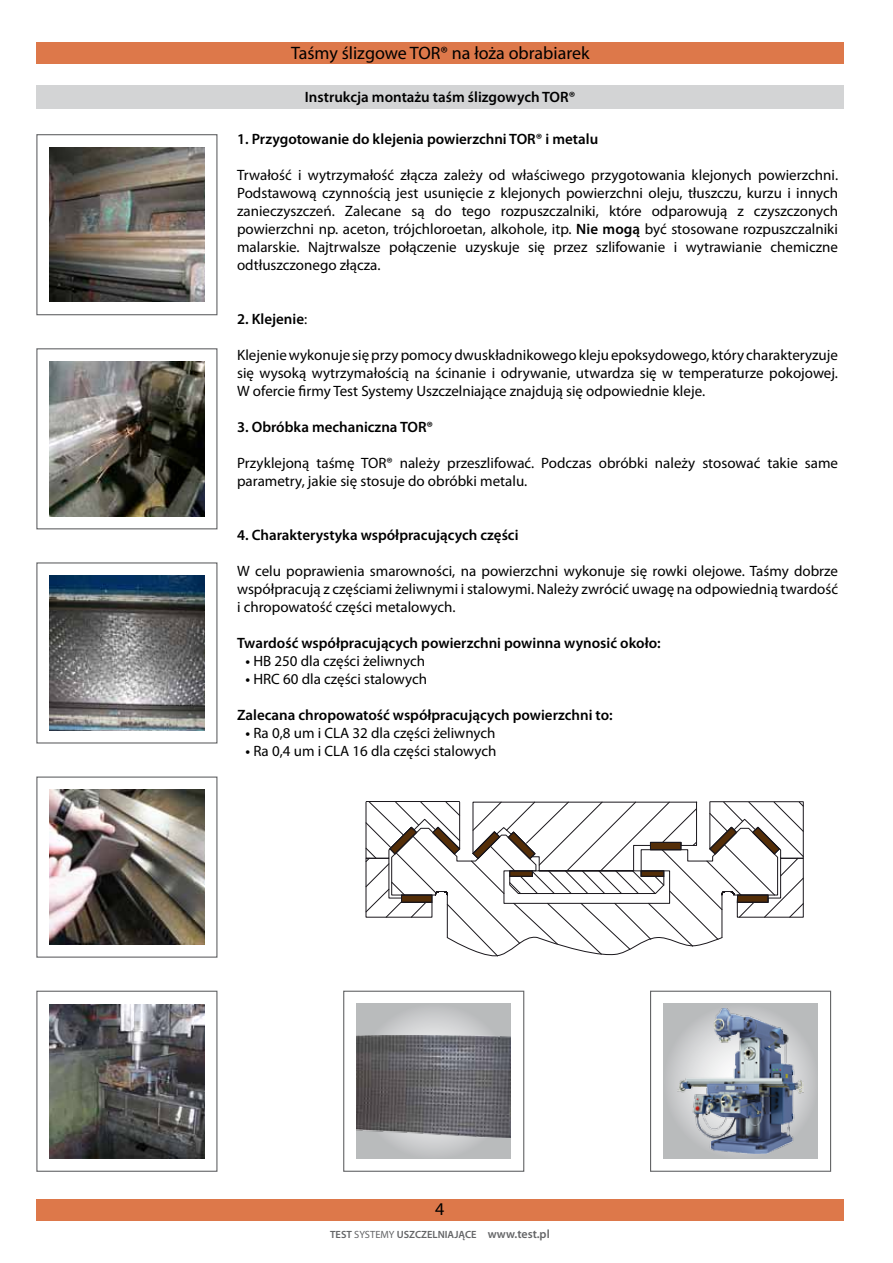
<style>
.page{position:relative;width:893px;height:1263px;background:#fff}
.page>*{position:absolute;margin:0;border:0;box-sizing:border-box;transform-origin:0 0}
.t1{font:18px "Myriad Pro";color:#000}
.t2{font:15px/18px "Myriad Pro";color:#000;text-align:justify}
.t3{font:600 15px "Myriad Pro";color:#000}
.t4{font:600 10.5px "Myriad Pro";color:#646567}
.s1{font-weight:600}
.s2{font-weight:400}
.s3{font-size:12px}
</style>
<div class="page">
<div style="left:36px;top:1199px;width:808px;height:21px;background:#dd784a"></div>
<div style="left:36px;top:43px;width:808px;height:21px;background:#dd784a"></div>
<svg style="left:663px;top:1004px;width:155px;height:155px;background:#bcbdbe"></svg>
<div style="left:650px;top:991px;width:181px;height:181px;border:1px solid #646567"></div>
<img style="left:678px;top:1009px;width:125px;height:145px">
<svg style="left:357px;top:1004px;width:154px;height:155px;background:#c0c1c3"></svg>
<div style="left:343px;top:991px;width:181px;height:181px;border:1px solid #646567"></div>
<img style="left:357px;top:1036px;width:154px;height:101px">
<img style="left:50px;top:147px;width:154px;height:155px">
<div style="left:36px;top:134px;width:181px;height:181px;border:1px solid #646567"></div>
<img style="left:50px;top:362px;width:154px;height:154px">
<div style="left:36px;top:348px;width:181px;height:181px;border:1px solid #646567"></div>
<img style="left:50px;top:576px;width:154px;height:154px">
<div style="left:36px;top:562px;width:181px;height:181px;border:1px solid #646567"></div>
<img style="left:50px;top:790px;width:154px;height:154px">
<div style="left:36px;top:776px;width:181px;height:182px;border:1px solid #646567"></div>
<img style="left:50px;top:1004px;width:154px;height:154px">
<div style="left:36px;top:991px;width:181px;height:181px;border:1px solid #646567"></div>
<svg style="left:365px;top:801px;width:439px;height:155px"></svg>
<hr style="left:710px;top:801px;width:93px;height:1px;background:#1a171c">
<hr style="left:366px;top:801px;width:93px;height:1px;background:#1a171c">
<div style="left:36px;top:85px;width:808px;height:23px;background:#d3d4d5"></div>
<p class="t1" style="left:291px;top:42px;width:300px">Taśmy ślizgowe TOR® na łoża obrabiarek</p>
<p class="t3" style="left:305px;top:88px;width:272px">Instrukcja montażu taśm ślizgowych TOR®</p>
<p class="t3" style="left:237px;top:129px;width:363px">1. Przygotowanie do klejenia powierzchni TOR® i metalu</p>
<p class="t2" style="left:237px;top:165px;width:603px">Trwałość i wytrzymałość złącza zależy od właściwego przygotowania klejonych powierzchni.<br>Podstawową czynnością jest usunięcie z klejonych powierzchni oleju, tłuszczu, kurzu i innych zanieczyszczeń. Zalecane są do tego rozpuszczalniki, które odparowują z czyszczonych powierzchni np. aceton, trójchloroetan, alkohole, itp. <span class="s1">Nie mogą</span> być stosowane rozpuszczalniki malarskie. Najtrwalsze połączenie uzyskuje się przez szlifowanie i wytrawianie chemiczne odtłuszczonego złącza.</p>
<p class="t3" style="left:237px;top:309px;width:72px">2. Klejenie<span class="s2">:</span></p>
<p class="t2" style="left:237px;top:345px;width:602px">Klejenie wykonuje się przy pomocy dwuskładnikowego kleju epoksydowego, który charakteryzuje się wysoką wytrzymałością na ścinanie i odrywanie, utwardza się w temperaturze pokojowej.<br>W ofercie firmy Test Systemy Uszczelniające znajdują się odpowiednie kleje.</p>
<p class="t3" style="left:237px;top:417px;width:198px">3. Obróbka mechaniczna TOR®</p>
<p class="t2" style="left:237px;top:453px;width:602px">Przyklejoną taśmę TOR® należy przeszlifować. Podczas obróbki należy stosować takie same parametry, jakie się stosuje do obróbki metalu.</p>
<p class="t3" style="left:237px;top:525px;width:283px">4. Charakterystyka współpracujących części</p>
<p class="t2" style="left:237px;top:561px;width:602px">W celu poprawienia smarowności, na powierzchni wykonuje się rowki olejowe. Taśmy dobrze współpracują z częściami żeliwnymi i stalowymi. Należy zwrócić uwagę na odpowiednią twardość i chropowatość części metalowych.</p>
<p class="t3" style="left:237px;top:633px;width:425px">Twardość współpracujących powierzchni powinna wynosić około:</p>
<p class="t2" style="left:246px;top:651px;width:181px"><span class="s1">•</span> HB 250 dla części żeliwnych</p>
<p class="t2" style="left:246px;top:669px;width:183px"><span class="s1">•</span> HRC 60 dla części stalowych</p>
<p class="t3" style="left:237px;top:705px;width:377px">Zalecana chropowatość współpracujących powierzchni to:</p>
<p class="t2" style="left:246px;top:723px;width:251px"><span class="s1">•</span> Ra 0,8 um i CLA 32 dla części żeliwnych</p>
<p class="t2" style="left:246px;top:741px;width:252px"><span class="s1">•</span> Ra 0,4 um i CLA 16 dla części stalowych</p>
<p class="t1" style="left:435px;top:1197px;width:11px">4</p>
<p class="t4" style="left:330px;top:1228px;width:221px">TEST <span class="s2">SYSTEMY</span> USZCZELNIAJĄCE <span class="s3">www.test.pl</span></p>
</div>
